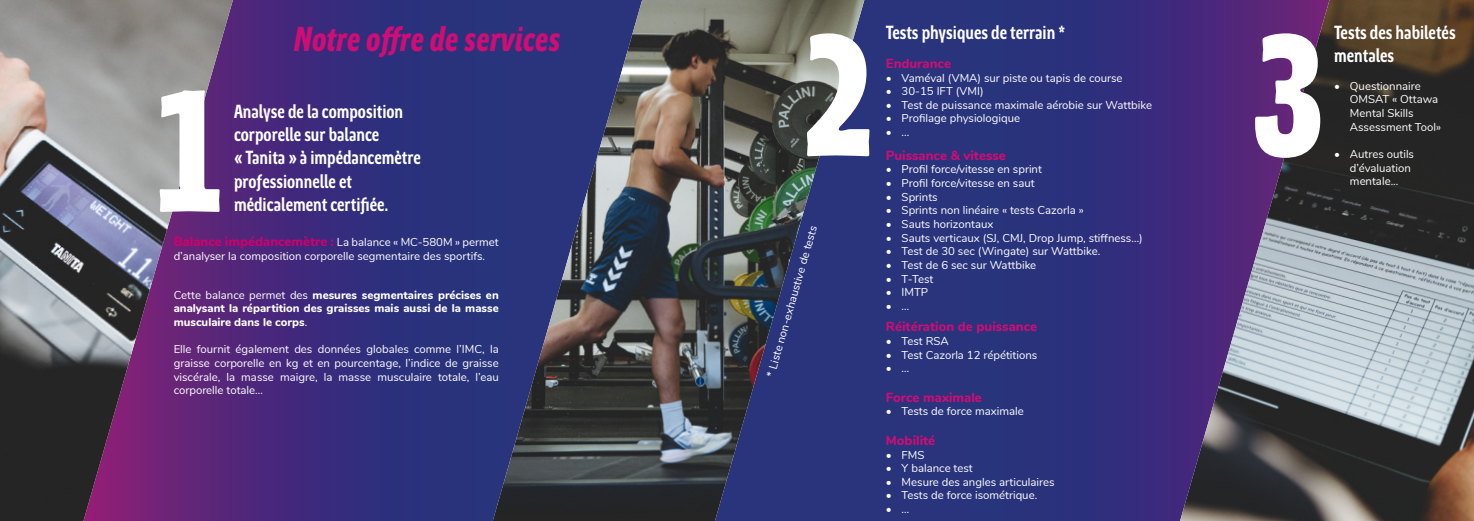
<style>
.page{position:relative;width:1474px;height:521px;background:#fff}
.page>*{position:absolute;margin:0;border:0;box-sizing:border-box;transform-origin:0 0}
.t1{font:900 175px "Region Bretagne Cond New";color:#fff}
.t2{font:italic 900 35px "Region Bretagne Cond New";color:#cf0d75}
.t3{font:700 19.25px/23.1px "Region Bretagne Cond New";color:#fff}
.t4{font:800 13.12px "Nunito";color:#cf0d75}
.t5{font:11.38px/13.7px "Nunito";color:#fff}
.t6{font:800 11.38px/13.7px "Nunito";color:#fff;text-align:justify}
.s1{font-weight:800;font-size:13.12px;color:#cf006e}
.s2{font-weight:400}
</style>
<div class="page">
<svg style="left:864px;top:0;width:315px;height:521px;background:#2c317c"></svg>
<svg style="left:233px;top:0;width:260px;height:521px;background:#352d7b"></svg>
<img style="left:0;top:0;width:233px;height:521px">
<img style="left:1179px;top:0;width:294px;height:521px">
<img style="left:493px;top:0;width:371px;height:521px">
<h2 class="t2" style="left:294px;top:20px;width:268px">Notre offre de services</h2>
<h1 class="t1" style="left:1251px;top:0;width:75px">3</h1>
<h3 class="t3" style="left:1334px;top:22px;width:123px">Tests des habiletés mentales</h3>
<h3 class="t3" style="left:885px;top:22px;width:181px">Tests physiques de terrain *</h3>
<h1 class="t1" style="left:801px;top:0;width:74px">2</h1>
<p class="t4" style="left:885px;top:54px;width:67px">Endurance</p>
<p class="t5" style="left:885px;top:70px;width:238px">• Vaméval (VMA) sur piste ou tapis de course</p>
<p class="t5" style="left:885px;top:84px;width:99px">• 30-15 IFT (VMI)</p>
<p class="t5" style="left:885px;top:97px;width:268px">• Test de puissance maximale aérobie sur Wattbike</p>
<p class="t5" style="left:885px;top:111px;width:136px">• Profilage physiologique</p>
<p class="t5" style="left:885px;top:125px;width:25px">• ...</p>
<p class="t5" style="left:1349px;top:78px;width:93px;text-indent:-16px">• Questionnaire<br>OMSAT « Ottawa<br>Mental Skills<br>Assessment Tool»</p>
<p class="t5" style="left:1334px;top:146px;width:81px;text-align:right">• Autres outils d’évaluation</p>
<h1 class="t1" style="left:154px;top:56px;width:69px">1</h1>
<h3 class="t3" style="left:234px;top:101px;width:188px">Analyse de la composition corporelle sur balance<br>« Tanita » à impédancemètre professionnelle et médicalement certifiée.</h3>
<p class="t4" style="left:885px;top:145px;width:121px">Puissance &amp; vitesse</p>
<p class="t5" style="left:885px;top:162px;width:158px">• Profil force/vitesse en sprint</p>
<p class="t5" style="left:885px;top:175px;width:150px">• Profil force/vitesse en saut</p>
<p class="t5" style="left:885px;top:189px;width:53px">• Sprints</p>
<p class="t5" style="left:885px;top:203px;width:199px">• Sprints non linéaire « tests Cazorla »</p>
<p class="t5" style="left:885px;top:216px;width:109px">• Sauts horizontaux</p>
<p class="t5" style="left:885px;top:230px;width:258px">• Sauts verticaux (SJ, CMJ, Drop Jump, stiffness…)</p>
<p class="t5" style="left:885px;top:244px;width:216px">• Test de 30 sec (Wingate) sur Wattbike.</p>
<p class="t5" style="left:885px;top:257px;width:152px">• Test de 6 sec sur Wattbike</p>
<p class="t5" style="left:885px;top:271px;width:49px">• T-Test</p>
<p class="t5" style="left:885px;top:285px;width:44px">• IMTP</p>
<p class="t5" style="left:885px;top:298px;width:25px">• …</p>
<p class="t5" style="left:1349px;top:174px;width:50px">mentale...</p>
<p class="t5" style="left:763px;top:374px;width:158px;rotate:-74deg">* Liste non-exhaustive de tests</p>
<p class="t5" style="left:174px;top:235px;width:326px"><span class="s1">Balance impédancemètre :</span> La balance « MC-580M » permet d’analyser la composition corporelle segmentaire des sportifs.</p>
<p class="t6" style="left:174px;top:287px;width:326px"><span class="s2">Cette balance permet des</span> mesures segmentaires précises en analysant la répartition des graisses mais aussi de la masse musculaire dans le corps<span class="s2">.</span></p>
<p class="t5" style="left:174px;top:342px;width:326px;text-align:justify">Elle fournit également des données globales comme l’IMC, la graisse corporelle en kg et en pourcentage, l’indice de graisse viscérale, la masse maigre, la masse musculaire totale, l’eau corporelle totale…</p>
<p class="t4" style="left:885px;top:317px;width:153px">Réitération de puissance</p>
<p class="t5" style="left:885px;top:334px;width:64px">• Test RSA</p>
<p class="t5" style="left:885px;top:347px;width:153px">• Test Cazorla 12 répétitions</p>
<p class="t5" style="left:885px;top:361px;width:25px">• …</p>
<p class="t4" style="left:885px;top:387px;width:98px">Force maximale</p>
<p class="t5" style="left:885px;top:404px;width:139px">• Tests de force maximale</p>
<p class="t4" style="left:885px;top:431px;width:51px">Mobilité</p>
<p class="t5" style="left:885px;top:447px;width:40px">• FMS</p>
<p class="t5" style="left:885px;top:461px;width:88px">• Y balance test</p>
<p class="t5" style="left:885px;top:474px;width:170px">• Mesure des angles articulaires</p>
<p class="t5" style="left:885px;top:488px;width:153px">• Tests de force isométrique.</p>
<p class="t5" style="left:885px;top:502px;width:25px">• …</p>
</div>
